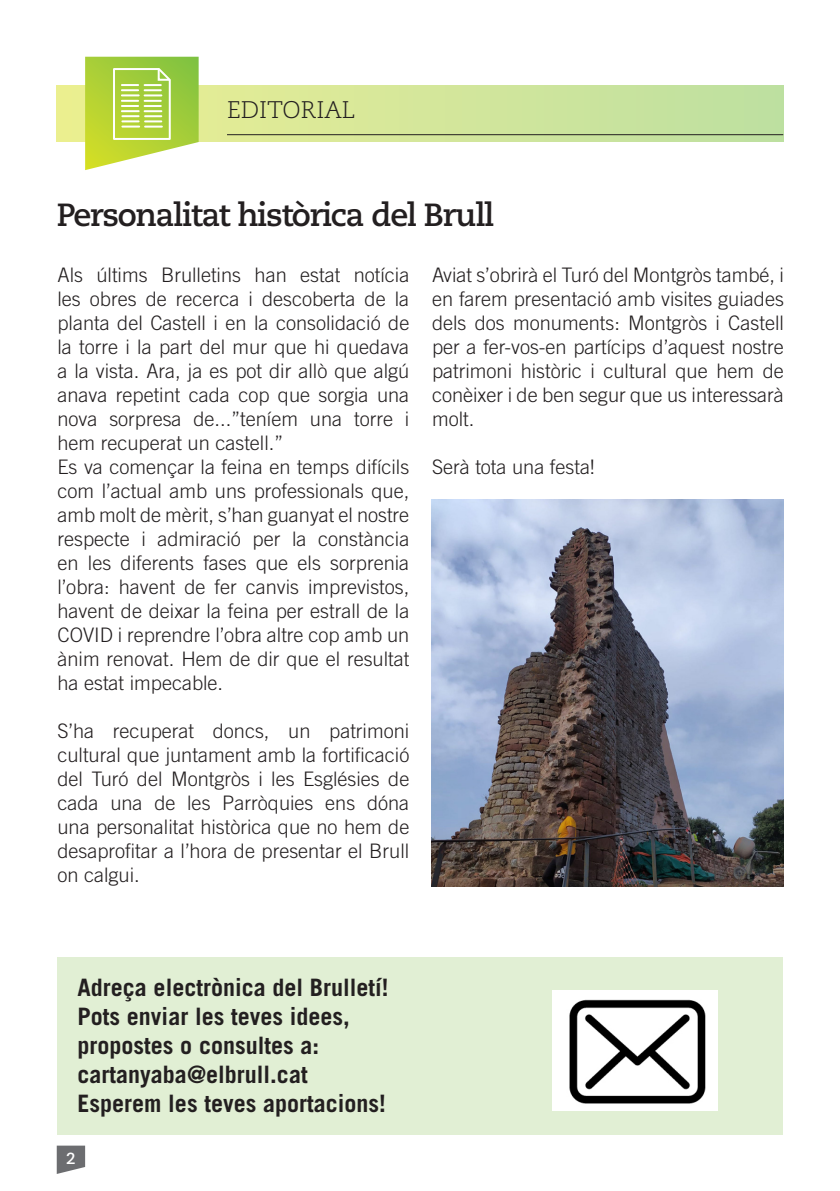
<style>
.page{position:relative;width:840px;height:1191px;background:#fff}
.page>*{position:absolute;margin:0;border:0;box-sizing:border-box;transform-origin:0 0}
.t1{font:700 32px "Caecilia LT Std";letter-spacing:-.04em;color:#231f20}
.Trade_gothic_12_bold{font:700 24px "Trade Gothic LT Std";color:#231f20}
.t2{font:300 24px "Caecilia LT Std";color:#231f20}
.Trade_gothic_10_ligh{font:300 20px/24px "Trade Gothic LT Std";color:#231f20;text-align:justify}
.t3{font:700 16px "Caecilia LT Std";color:#fff}
</style>
<div class="page">
<svg style="left:57px;top:1145px;width:28px;height:29px"></svg>
<svg style="left:57px;top:85px;width:725px;height:57px;background:#d0e59a"></svg>
<hr style="left:227px;top:134px;width:555px;height:1px;background:#231f20">
<svg style="left:85px;top:57px;width:113px;height:113px"></svg>
<div style="left:57px;top:957px;width:725px;height:177px;background:#e1efd4"></div>
<img style="left:552px;top:990px;width:164px;height:120px">
<img style="left:431px;top:499px;width:351px;height:387px">
<p class="t2" style="left:227px;top:97px;width:129px">EDITORIAL</p>
<p class="t1" style="left:57px;top:196px;width:438px">Personalitat històrica del Brull</p>
<p class="Trade_gothic_10_ligh" style="left:57px;top:262px;width:353px">Als últims Brulletins han estat notícia les obres de recerca i descoberta de la planta del Castell i en la consolidació de la torre i la part del mur que hi quedava a la vista. Ara, ja es pot dir allò que algú anava repetint cada cop que sorgia una nova sorpresa de...”teníem una torre i hem recuperat un castell.”</p>
<p class="Trade_gothic_10_ligh" style="left:57px;top:454px;width:353px">Es va començar la feina en temps difícils com l’actual amb uns professionals que, amb molt de mèrit, s’han guanyat el nostre respecte i admiració per la constància en les diferents fases que els sorprenia l’obra: havent de fer canvis imprevistos, havent de deixar la feina per estrall de la COVID i reprendre l’obra altre cop amb un ànim renovat. Hem de dir que el resultat ha estat impecable.</p>
<p class="Trade_gothic_10_ligh" style="left:57px;top:718px;width:353px">S’ha recuperat doncs, un patrimoni cultural que juntament amb la fortificació del Turó del Montgròs i les Esglésies de cada una de les Parròquies ens dóna una personalitat històrica que no hem de desaprofitar a l’hora de presentar el Brull on calgui.</p>
<p class="Trade_gothic_10_ligh" style="left:432px;top:262px;width:353px">Aviat s’obrirà el Turó del Montgròs també, i en farem presentació amb visites guiades dels dos monuments: Montgròs i Castell per a fer-vos-en partícips d’aquest nostre patrimoni històric i cultural que hem de conèixer i de ben segur que us interessarà molt.</p>
<p class="Trade_gothic_10_ligh" style="left:432px;top:454px;width:164px">Serà tota una festa!</p>
<p class="Trade_gothic_12_bold" style="left:77px;top:973px;width:312px">Adreça electrònica del Brulletí!</p>
<p class="Trade_gothic_12_bold" style="left:77px;top:1001px;width:273px">Pots enviar les teves idees,</p>
<p class="Trade_gothic_12_bold" style="left:77px;top:1030px;width:243px">propostes o consultes a:</p>
<p class="Trade_gothic_12_bold" style="left:77px;top:1059px;width:231px">cartanyaba@elbrull.cat</p>
<p class="Trade_gothic_12_bold" style="left:77px;top:1088px;width:309px">Esperem les teves aportacions!</p>
<p class="t3" style="left:66px;top:1148px;width:11px">2</p>
</div>
